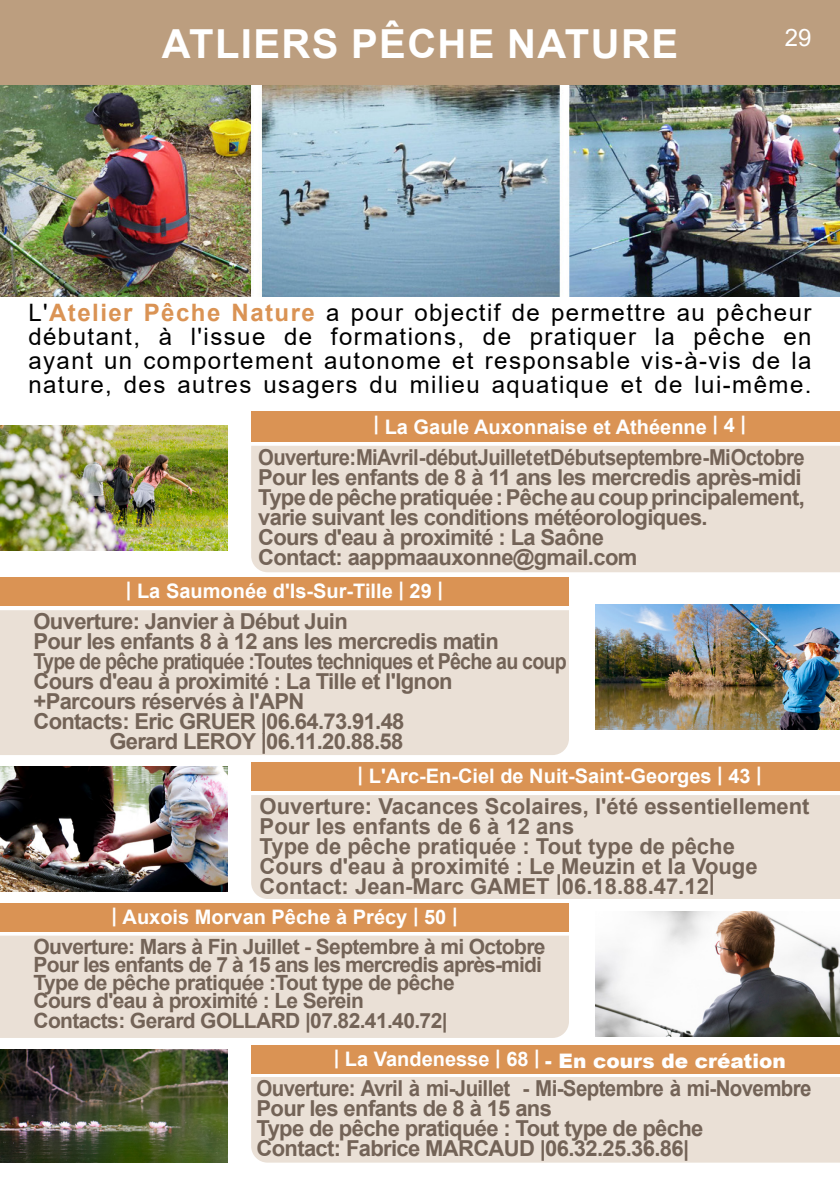
<style>
.page{position:relative;width:840px;height:1191px;background:#fff}
.page>*{position:absolute;margin:0;border:0;box-sizing:border-box;transform-origin:0 0}
.t1{font:700 40px "Arial";letter-spacing:.035em;color:#fff}
.t2{font:24px/24px "Arial";letter-spacing:.06em;color:#000;text-align:justify}
.t3{font:24px "Arial";color:#fff}
.t4{font:700 22px/20px "Arial";letter-spacing:-.03em;color:#736357;scale:.92 1}
.t5{font:700 22px "Arial";letter-spacing:-.03em;color:#736357}
.t6{font:700 22px/20px "Arial";color:#736357}
.t7{font:700 22px/20px "Arial";letter-spacing:-.03em;color:#736357;scale:.93 1}
.t8{font:700 22px "Arial";letter-spacing:-.03em;color:#736357;scale:.89 1}
.t9{font:700 21px/18px "Arial";letter-spacing:-.03em;color:#736357}
.t10{font:700 20px "Arial";color:#fff}
.t11{font:900 20px "Arial";color:#fff}
.s1{font-weight:700;color:#da9354}
.s2{font-weight:700}
</style>
<div class="page">
<img style="left:1px;top:85px;width:838px;height:211px">
<div style="left:0;top:0;width:839px;height:85px;background:#bc9e7f"></div>
<img style="left:0;top:85px;width:1px;height:340px">
<div style="left:251px;top:446px;width:588px;height:126px;background:#eae0d6"></div>
<div style="left:251px;top:795px;width:588px;height:104px;background:#eae0d6"></div>
<div style="left:251px;top:1077px;width:588px;height:85px;background:#eae0d6"></div>
<div style="left:0;top:610px;width:568px;height:145px;background:#eae0d6"></div>
<div style="left:0;top:935px;width:568px;height:103px;background:#eae0d6"></div>
<div style="left:251px;top:411px;width:588px;height:31px;background:#da9354"></div>
<div style="left:0;top:577px;width:568px;height:28px;background:#da9354"></div>
<div style="left:251px;top:762px;width:588px;height:28px;background:#da9354"></div>
<div style="left:0;top:903px;width:568px;height:29px;background:#da9354"></div>
<div style="left:251px;top:1045px;width:588px;height:28px;background:#da9354"></div>
<img style="left:0;top:767px;width:227px;height:124px">
<img style="left:595px;top:605px;width:244px;height:124px">
<img style="left:595px;top:911px;width:244px;height:125px">
<img style="left:0;top:425px;width:227px;height:125px">
<img style="left:1px;top:1049px;width:226px;height:113px">
<h1 class="t1" style="left:162px;top:16px;width:517px">ATLIERS PÊCHE NATURE</h1>
<p class="t3" style="left:784px;top:21px;width:28px">29</p>
<p class="t2" style="left:28px;top:300px;width:784px">L'<span class="s1">Atelier Pêche Nature</span> a pour objectif de permettre au pêcheur débutant, à l'issue de formations, de pratiquer la pêche en ayant un comportement autonome et responsable vis-à-vis de la nature, des autres usagers du milieu aquatique et de lui-même.</p>
<p class="t10" style="left:373px;top:412px;width:374px">| La Gaule Auxonnaise et Athéenne | 4 |</p>
<p class="t4" style="left:258px;top:447px;width:595px">Ouverture: Mi Avril - début Juillet et Début septembre - Mi Octobre Pour les enfants de 8 à 11 ans les mercredis après-midi Type de pêche pratiquée : Pêche au coup principalement, varie suivant les conditions météorologiques.<br>Cours d'eau à proximité : La Saône<br>Contact: aappmaauxonne@gmail.com</p>
<p class="t10" style="left:126px;top:576px;width:318px">| La Saumonée d'Is-Sur-Tille | 29 |</p>
<p class="t5" style="left:33px;top:605px;width:315px">Ouverture: Janvier à Début Juin</p>
<p class="t5" style="left:33px;top:625px;width:466px">Pour les enfants 8 à 12 ans les mercredis matin</p>
<p class="t8" style="left:33px;top:645px;width:600px">Type de pêche pratiquée :Toutes techniques et Pêche au coup</p>
<p class="t5" style="left:33px;top:665px;width:420px">Cours d'eau à proximité : La Tille et l'Ignon</p>
<p class="t5" style="left:33px;top:685px;width:272px">+Parcours réservés à l'APN</p>
<p class="t5" style="left:33px;top:705px;width:372px">Contacts: Eric GRUER |06.64.73.91.48</p>
<p class="t5" style="left:109px;top:725px;width:295px">Gerard LEROY |06.11.20.88.58</p>
<p class="t10" style="left:357px;top:761px;width:405px">| L'Arc-En-Ciel de Nuit-Saint-Georges | 43 |</p>
<p class="t6" style="left:259px;top:796px;width:551px">Ouverture: Vacances Scolaires, l'été essentiellement Pour les enfants de 6 à 12 ans<br>Type de pêche pratiquée : Tout type de pêche<br>Cours d'eau à proximité : Le Meuzin et la Vouge Contact: Jean-Marc GAMET |06.18.88.47.12|</p>
<p class="t10" style="left:111px;top:903px;width:347px">| Auxois Morvan Pêche à Précy | 50 |</p>
<p class="t9" style="left:33px;top:938px;width:513px">Ouverture: Mars à Fin Juillet - Septembre à mi Octobre Pour les enfants de 7 à 15 ans les mercredis après-midi Type de pêche pratiquée :Tout type de pêche<br>Cours d'eau à proximité : Le Serein</p>
<p class="t9" style="left:33px;top:1012px;width:415px">Contacts: Gerard GOLLARD |07.82.41.40.72|</p>
<p class="t11" style="left:333px;top:1046px;width:453px"><sup>|</sup> <span class="s2">La Vandenesse </span><sup>|</sup> <span class="s2">68 </span><sup>|</sup> - En cours de création</p>
<p class="t7" style="left:256px;top:1078px;width:598px">Ouverture: Avril à mi-Juillet - Mi-Septembre à mi-Novembre Pour les enfants de 8 à 15 ans<br>Type de pêche pratiquée : Tout type de pêche<br>Contact: Fabrice MARCAUD |06.32.25.36.86|</p>
</div>
